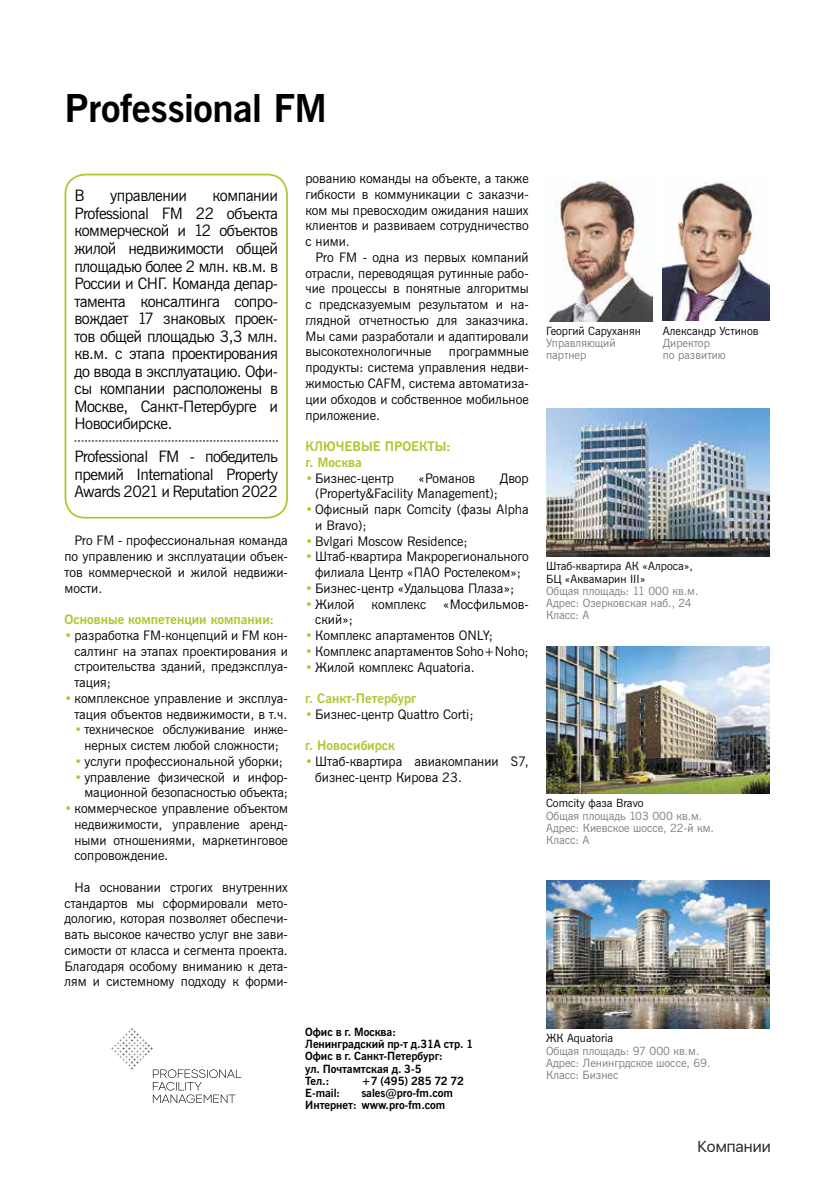
<style>
.page{position:relative;width:834px;height:1191px;background:#fff}
.page>*{position:absolute;margin:0;border:0;box-sizing:border-box;transform-origin:0 0}
.t1{font:38.5px "News Gothic C Bd BT";letter-spacing:-.01em;color:#000}
.t2{font:15.75px/17.5px "News Gothic CBT";letter-spacing:-.03em;color:#000;text-align:justify}
.t3{font:15.75px "SFUI Display";color:#292929}
.t4{font:13.12px/15.8px "News Gothic CBT";color:#000;text-align:justify}
.t5{font:13.12px/15.8px "News Gothic C Bd BT";color:#b4c431}
.t6{font:11.38px/12.2px "News Gothic CBT";color:#7c7c7c}
.t7{font:11.38px/12.2px "News Gothic C Bd BT";letter-spacing:-.005em;color:#000}
.t8{font:11.38px/12.2px "News Gothic CBT";color:#000}
.s1{color:#b4c431}
</style>
<div class="page">
<img style="left:546px;top:409px;width:223px;height:147px">
<img style="left:546px;top:646px;width:223px;height:147px">
<img style="left:547px;top:181px;width:105px;height:140px">
<img style="left:546px;top:881px;width:223px;height:147px">
<svg style="left:111px;top:1027px;width:130px;height:76px"></svg>
<img style="left:662px;top:182px;width:107px;height:139px">
<svg style="left:74px;top:440px;width:204px;height:1px"></svg>
<div style="left:64px;top:174px;width:224px;height:344px;border:2px solid #b4c431;border-radius:20px"></div>
<h1 class="t1" style="left:64px;top:85px;width:264px">Professional FM</h1>
<p class="t2" style="left:74px;top:187px;width:12px">В</p>
<p class="t2" style="left:110px;top:187px;width:79px">управлении</p>
<p class="t2" style="left:74px;top:187px;width:205px;text-indent:138px">компании Professional FM 22 объекта коммерческой и 12 объектов жилой недвижимости общей площадью более 2 млн. кв.м. в России и СНГ. Команда депар&shy;тамента консалтинга сопро&shy;вождает 17 знаковых проек&shy;тов общей площадью 3,3 млн. кв.м. с этапа проектирования до ввода в эксплуатацию. Офи&shy;сы компании расположены в Москве, Санкт-Петербурге и Новосибирске.</p>
<p class="t2" style="left:74px;top:448px;width:205px">Professional FM - победитель премий International Property Awards 2021 и Reputation 2022</p>
<p class="t4" style="left:64px;top:532px;width:225px;text-indent:10px">Pro FM - профессиональная команда по управлению и эксплуатации объек&shy;тов коммерческой и жилой недвижи&shy;мости.</p>
<p class="t5" style="left:64px;top:611px;width:211px">Основные компетенции компании:</p>
<p class="t4" style="left:74px;top:627px;width:215px;text-indent:-10px"><span class="s1">•</span> разработка FM-концепций и FM кон&shy;салтинг на этапах проектирования и строительства зданий, предэксплуа&shy;тация;</p>
<p class="t4" style="left:64px;top:690px;width:225px;text-align:right"><span class="s1">•</span> комплексное управление и эксплуа&shy;тация объектов недвижимости, в т.ч.</p>
<p class="t4" style="left:74px;top:721px;width:215px;text-align:center"><span class="s1">•</span> техническое обслуживание инже&shy;нерных систем любой сложности;</p>
<p class="t4" style="left:74px;top:753px;width:210px"><span class="s1">•</span> услуги профессиональной уборки;</p>
<p class="t4" style="left:74px;top:769px;width:215px;text-align:right"><span class="s1">•</span> управление физической и инфор&shy;мационной безопасностью объекта;</p>
<p class="t4" style="left:74px;top:800px;width:215px;text-indent:-10px"><span class="s1">•</span> коммерческое управление объектом недвижимости, управление аренд&shy;ными отношениями, маркетинговое сопровождение.</p>
<p class="t4" style="left:64px;top:879px;width:225px;text-indent:10px">На основании строгих внутренних стандартов мы сформировали мето&shy;дологию, которая позволяет обеспечи&shy;вать высокое качество услуг вне зави&shy;симости от класса и сегмента проекта.<br>Благодаря особому вниманию к дета&shy;лям и системному подходу к форми-</p>
<p class="t4" style="left:305px;top:170px;width:225px">рованию команды на объекте, а также гибкости в коммуникации с заказчи&shy;ком мы превосходим ожидания наших клиентов и развиваем сотрудничество с ними.</p>
<p class="t4" style="left:305px;top:249px;width:225px;text-indent:10px">Pro FM - одна из первых компаний отрасли, переводящая рутинные рабо&shy;чие процессы в понятные алгоритмы с предсказуемым результатом и на&shy;глядной отчетностью для заказчика.<br>Мы сами разработали и адаптировали высокотехнологичные</p>
<p class="t4" style="left:305px;top:344px;width:225px;text-indent:143px">программные продукты: система управления недви&shy;жимостью CAFM, система автоматиза&shy;ции обходов и собственное мобильное приложение.</p>
<p class="t5" style="left:305px;top:438px;width:147px">КЛЮЧЕВЫЕ ПРОЕКТЫ: г. Москва</p>
<p class="t4" style="left:305px;top:470px;width:90px"><span class="s1">•</span> Бизнес-центр</p>
<p class="t4" style="left:418px;top:470px;width:58px">«Романов</p>
<p class="t4" style="left:499px;top:470px;width:30px">Двор</p>
<p class="t4" style="left:315px;top:485px;width:184px">(Property&amp;Facility Management);</p>
<p class="t4" style="left:315px;top:501px;width:215px;text-indent:-10px"><span class="s1">•</span> Офисный парк Comcity (фазы Alpha и Bravo);</p>
<p class="t4" style="left:305px;top:533px;width:164px"><span class="s1">•</span> Bvlgari Moscow Residence;</p>
<p class="t4" style="left:305px;top:548px;width:225px;text-align:center"><span class="s1">•</span> Штаб-квартира Макрорегионального филиала Центр «ПАО Ростелеком»;</p>
<p class="t4" style="left:305px;top:580px;width:210px"><span class="s1">•</span> Бизнес-центр «Удальцова Плаза»;</p>
<p class="t4" style="left:305px;top:596px;width:51px"><span class="s1">•</span> Жилой</p>
<p class="t4" style="left:371px;top:596px;width:56px">комплекс</p>
<p class="t4" style="left:443px;top:596px;width:87px">«Мосфильмов-</p>
<p class="t4" style="left:315px;top:611px;width:39px">ский»;</p>
<p class="t4" style="left:305px;top:627px;width:189px"><span class="s1">•</span> Комплекс апартаментов ONLY;</p>
<p class="t4" style="left:305px;top:643px;width:225px"><span class="s1">•</span> Комплекс апартаментов Soho+Noho;</p>
<p class="t4" style="left:305px;top:659px;width:171px"><span class="s1">•</span> Жилой комплекс Aquatoria.</p>
<p class="t5" style="left:305px;top:690px;width:113px">г. Санкт-Петербург</p>
<p class="t4" style="left:305px;top:706px;width:170px"><span class="s1">•</span> Бизнес-центр Quattro Corti;</p>
<p class="t5" style="left:305px;top:737px;width:91px">г. Новосибирск</p>
<p class="t4" style="left:315px;top:753px;width:215px;text-indent:-10px"><span class="s1">•</span> Штаб-квартира авиакомпании S7, бизнес-центр Кирова 23.</p>
<p class="t7" style="left:305px;top:1025px;width:169px">Офис в г. Москва:<br>Ленинградский пр-т д.31А стр. 1<br>Офис в г. Санкт-Петербург:<br>ул. Почтамтская д. 3-5<br>Тел.:</p>
<p class="t7" style="left:361px;top:1074px;width:104px">+7 (495) 285 72 72</p>
<p class="t7" style="left:305px;top:1087px;width:149px;text-indent:56px">sales@pro-fm.com<br>Интернет: www.pro-fm.com</p>
<p class="t7" style="left:305px;top:1087px;width:36px">E-mail:</p>
<p class="t8" style="left:546px;top:324px;width:96px">Георгий Саруханян</p>
<p class="t6" style="left:546px;top:337px;width:71px">Управляющий партнер</p>
<p class="t8" style="left:662px;top:324px;width:97px">Александр Устинов</p>
<p class="t6" style="left:662px;top:337px;width:65px">Директор<br>по развитию</p>
<p class="t8" style="left:546px;top:560px;width:148px">Штаб-квартира АК «Алроса»,<br>БЦ «Аквамарин III»</p>
<p class="t6" style="left:546px;top:584px;width:154px">Общая площадь: 11 000 кв.м.<br>Адрес: Озерковская наб., 24<br>Класс: А</p>
<p class="t8" style="left:546px;top:797px;width:99px">Comcity фаза Bravo</p>
<p class="t6" style="left:546px;top:809px;width:169px">Общая площадь 103 000 кв.м.<br>Адрес: Киевское шоссе, 22-й км.<br>Класс: А</p>
<p class="t8" style="left:546px;top:1032px;width:69px">ЖК Aquatoria</p>
<p class="t6" style="left:546px;top:1044px;width:166px">Общая площадь: 97 000 кв.м.<br>Адрес: Ленингрдское шоссе, 69.<br>Класс: Бизнес</p>
<p class="t3" style="left:697px;top:1135px;width:75px">Компании</p>
</div>
